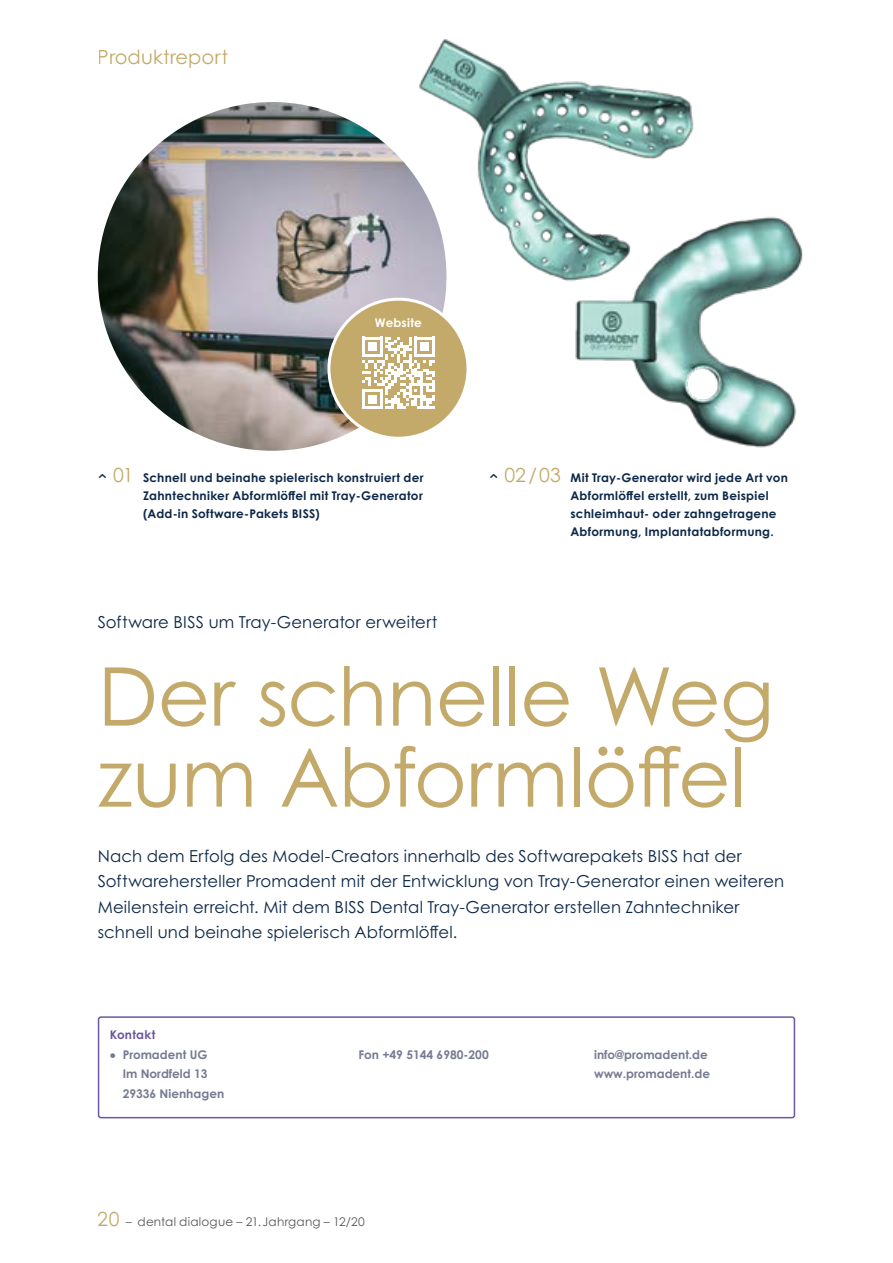
<style>
.page{position:relative;width:893px;height:1263px;background:#fff}
.page>*{position:absolute;margin:0;border:0;box-sizing:border-box;transform-origin:0 0}
.t1{font:81px/81px "Century Gothic Pro";letter-spacing:-.005em;color:#c4aa6a}
.t2{font:19.5px "Century Gothic Pro";letter-spacing:.005em;color:#c4aa6a}
.t3{font:16.5px/25.5px "Century Gothic Pro";letter-spacing:.01em;color:#0d2848}
.t4{font:700 12px/18px "Century Gothic Pro";letter-spacing:.025em;color:#0d2848}
.t5{font:700 12px/19.5px "Century Gothic Pro";color:#757b92}
.t6{font:12px "Century Gothic Pro";letter-spacing:.015em;color:#555756}
.t7{font:700 12px "Century Gothic Pro";letter-spacing:.02em;color:#6b579f}
.t8{font:700 12px "Century Gothic Pro";letter-spacing:.015em;color:#fff}
.s1{font-weight:400;font-size:19.5px;color:#c4aa6a}
.s2{font-family:"Entypo";font-weight:400;font-size:13.5px}
.s3{font-size:19.5px;color:#c4aa6a}
</style>
<div class="page">
<div style="left:98px;top:1016px;width:697px;height:102px;border:2px solid #6b579f;border-radius:2px"></div>
<img style="left:412px;top:39px;width:282px;height:247px">
<img style="left:563px;top:209px;width:240px;height:239px">
<img style="left:98px;top:102px;width:348px;height:349px;border-radius:174px">
<div style="left:329px;top:299px;width:139px;height:139px;background:#c4aa6a;border-radius:50%"></div>
<div style="left:327px;top:298px;width:142px;height:142px;border:3px solid #fff;border-radius:50%"></div>
<svg style="left:362px;top:337px;width:73px;height:72px"></svg>
<p class="t2" style="left:98px;top:45px;width:132px">Produktreport</p>
<p class="t8" style="left:375px;top:315px;width:48px">Website</p>
<p class="t4" style="left:143px;top:468px;width:282px;text-align:justify;text-indent:-30px"><span class="s1">01</span> Schnell und beinahe spielerisch konstruiert der Zahntechniker Abformlöffel mit Tray-Generator (Add-in Software-Pakets BISS)</p>
<p class="t4" style="left:570px;top:468px;width:219px;text-indent:-66px"><span class="s1">02/03</span> Mit Tray-Generator wird jede Art von Abformlöffel erstellt, zum Beispiel schleimhaut- oder zahngetragene Abformung, Implantatabformung.</p>
<p class="t3" style="left:98px;top:609px;width:341px">Software BISS um Tray-Generator erweitert</p>
<h1 class="t1" style="left:98px;top:655px;width:678px">Der schnelle Weg zum Abformlöffel</h1>
<p class="t3" style="left:98px;top:843px;width:688px">Nach dem Erfolg des Model-Creators innerhalb des Softwarepakets BISS hat der Softwarehersteller Promadent mit der Entwicklung von Tray-Generator einen weiteren Meilenstein erreicht. Mit dem BISS Dental Tray-Generator erstellen Zahntechniker schnell und beinahe spielerisch Abformlöffel.</p>
<p class="t7" style="left:110px;top:1028px;width:47px">Kontakt</p>
<p class="t5" style="left:123px;top:1045px;width:103px;text-indent:-13px"><span class="s2">●</span> Promadent UG<br>Im Nordfeld 13<br>29336 Nienhagen</p>
<p class="t5" style="left:358px;top:1045px;width:132px">Fon +49 5144 6980-200</p>
<p class="t5" style="left:594px;top:1045px;width:117px">info@promadent.de www.promadent.de</p>
<p class="t6" style="left:98px;top:1215px;width:268px"><span class="s3">20</span> – dental dialogue – 21.Jahrgang – 12/20</p>
</div>
